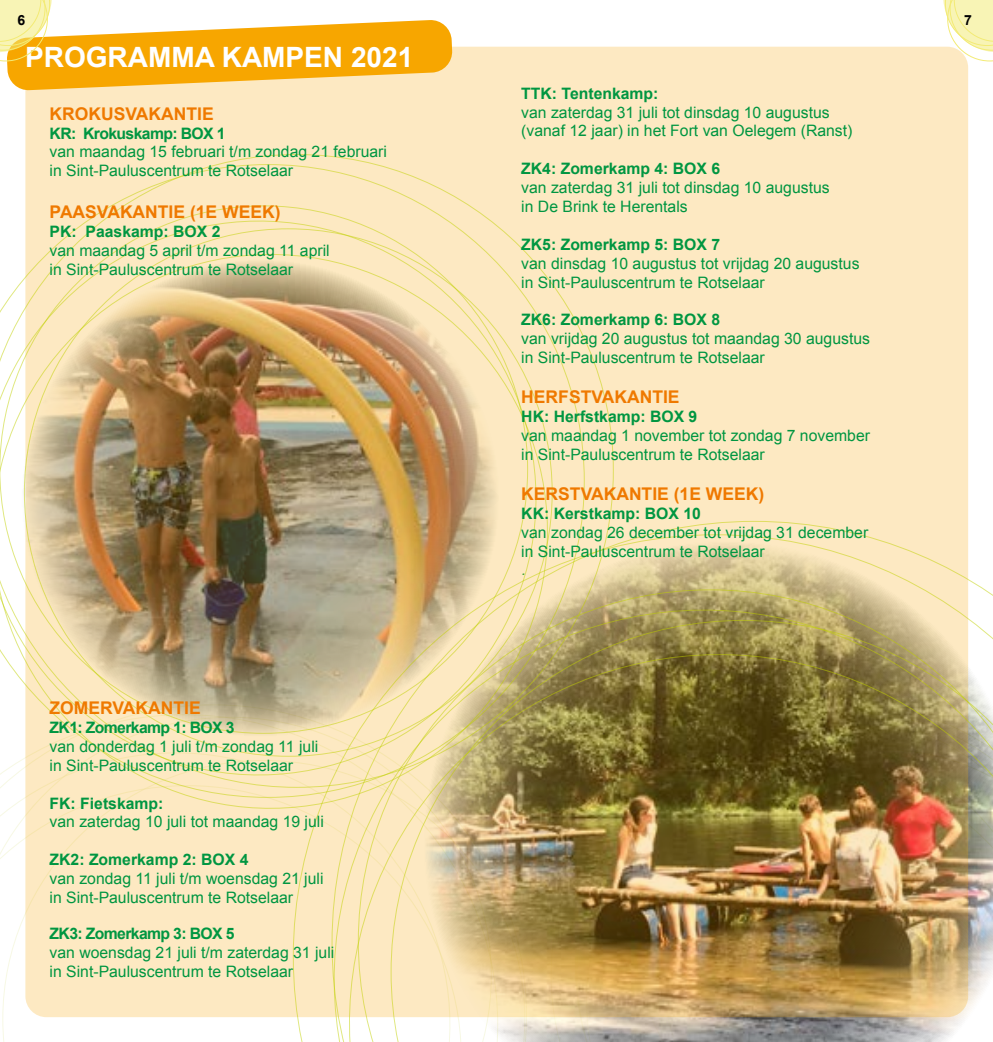
<style>
.page{position:relative;width:993px;height:1042px;background:#fff}
.page>*{position:absolute;margin:0;border:0;box-sizing:border-box;transform-origin:0 0}
.t1{font:700 28px "Arial";color:#fff}
.t2{font:700 17.5px "Arial";color:#ef7900}
.t3{font:15.75px/18.9px "Arial";color:#009641}
.t4{font:700 15.75px "Arial";color:#009641}
.t5{font:700 15.75px "Arial";letter-spacing:-.04em;color:#009641}
.t6{font:italic 15.75px "Arial";color:#3fa535}
.t7{font:700 14px "Arial";color:#000}
</style>
<div class="page">
<div style="left:25px;top:47px;width:942px;height:970px;background:#fde9c2;border-radius:21px"></div>
<img style="left:0;top:154px;width:613px;height:633px">
<svg style="left:293px;top:534px;width:38px;height:508px"></svg>
<img style="left:331px;top:521px;width:661px;height:521px">
<svg style="left:0;top:0;width:452px;height:91px"></svg>
<svg style="left:942px;top:0;width:50px;height:61px"></svg>
<p class="t7" style="left:18px;top:10px;width:9px">6</p>
<p class="t7" style="left:963px;top:10px;width:9px">7</p>
<h1 class="t1" style="left:25px;top:39px;width:389px">PROGRAMMA KAMPEN 2021</h1>
<p class="t2" style="left:50px;top:102px;width:165px">KROKUSVAKANTIE</p>
<p class="t5" style="left:50px;top:123px;width:177px">KR: Krokuskamp: BOX 1</p>
<p class="t3" style="left:50px;top:143px;width:339px">van maandag 15 februari t/m zondag 21 februari in Sint-Pauluscentrum te Rotselaar</p>
<p class="t2" style="left:50px;top:201px;width:232px">PAASVAKANTIE (1E WEEK)</p>
<p class="t4" style="left:50px;top:221px;width:172px">PK: Paaskamp: BOX 2</p>
<p class="t3" style="left:50px;top:241px;width:281px">van maandag 5 april t/m zondag 11 april in Sint-Pauluscentrum te Rotselaar</p>
<p class="t2" style="left:50px;top:696px;width:153px">ZOMERVAKANTIE</p>
<p class="t5" style="left:50px;top:717px;width:186px">ZK1: Zomerkamp 1: BOX 3</p>
<p class="t3" style="left:50px;top:737px;width:270px">van donderdag 1 juli t/m zondag 11 juli in Sint-Pauluscentrum te Rotselaar</p>
<p class="t4" style="left:50px;top:792px;width:115px">FK: Fietskamp:</p>
<p class="t3" style="left:50px;top:812px;width:276px">van zaterdag 10 juli tot maandag 19 juli</p>
<p class="t4" style="left:50px;top:849px;width:200px">ZK2: Zomerkamp 2: BOX 4</p>
<p class="t3" style="left:50px;top:869px;width:275px">van zondag 11 juli t/m woensdag 21 juli in Sint-Pauluscentrum te Rotselaar</p>
<p class="t5" style="left:50px;top:923px;width:186px">ZK3: Zomerkamp 3: BOX 5</p>
<p class="t3" style="left:50px;top:943px;width:286px">van woensdag 21 juli t/m zaterdag 31 juli in Sint-Pauluscentrum te Rotselaar</p>
<p class="t4" style="left:521px;top:83px;width:139px">TTK: Tentenkamp:</p>
<p class="t3" style="left:521px;top:103px;width:332px">van zaterdag 31 juli tot dinsdag 10 augustus (vanaf 12 jaar) in het Fort van Oelegem (Ranst)</p>
<p class="t4" style="left:521px;top:158px;width:200px">ZK4: Zomerkamp 4: BOX 6</p>
<p class="t3" style="left:521px;top:178px;width:310px">van zaterdag 31 juli tot dinsdag 10 augustus in De Brink te Herentals</p>
<p class="t4" style="left:521px;top:234px;width:200px">ZK5: Zomerkamp 5: BOX 7</p>
<p class="t3" style="left:521px;top:254px;width:339px">van dinsdag 10 augustus tot vrijdag 20 augustus in Sint-Pauluscentrum te Rotselaar</p>
<p class="t4" style="left:521px;top:309px;width:200px">ZK6: Zomerkamp 6: BOX 8</p>
<p class="t3" style="left:521px;top:329px;width:350px">van vrijdag 20 augustus tot maandag 30 augustus in Sint-Pauluscentrum te Rotselaar</p>
<p class="t2" style="left:521px;top:385px;width:160px">HERFSTVAKANTIE</p>
<p class="t4" style="left:521px;top:406px;width:177px">HK: Herfstkamp: BOX 9</p>
<p class="t3" style="left:521px;top:426px;width:350px">van maandag 1 november tot zondag 7 november in Sint-Pauluscentrum te Rotselaar</p>
<p class="t2" style="left:521px;top:482px;width:244px">KERSTVAKANTIE (1E WEEK)</p>
<p class="t4" style="left:521px;top:503px;width:181px">KK: Kerstkamp: BOX 10</p>
<p class="t3" style="left:521px;top:523px;width:348px">van zondag 26 december tot vrijdag 31 december in Sint-Pauluscentrum te Rotselaar</p>
<p class="t6" style="left:521px;top:559px;width:11px">.</p>
</div>
